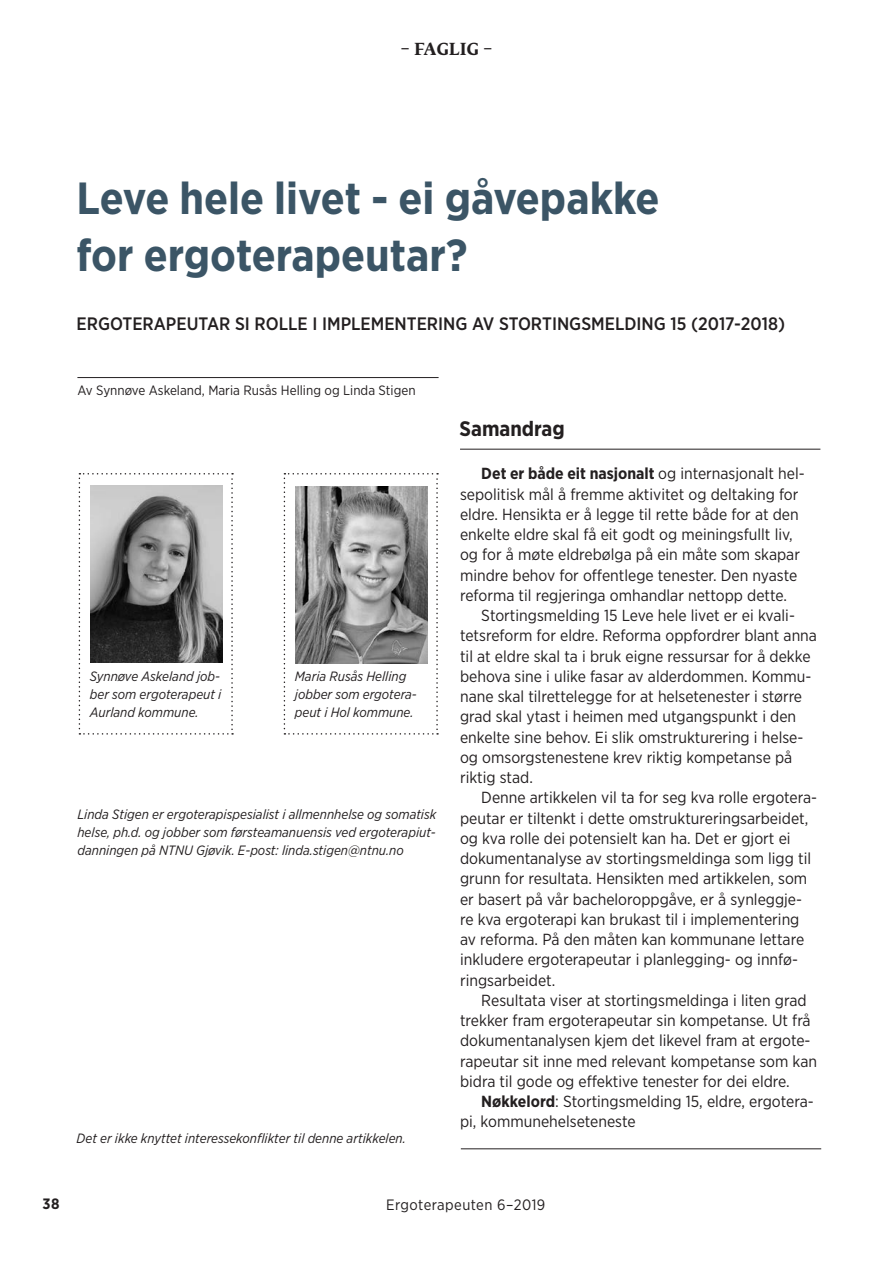
<style>
.page{position:relative;width:893px;height:1263px;background:#fff}
.page>*{position:absolute;margin:0;border:0;box-sizing:border-box;transform-origin:0 0}
.t1{font:700 45px/57px "Gotham Narrow";color:#3b5566}
.t2{font:700 21px "Gotham Narrow";color:#231f20}
.t3{font:500 18px "Gotham Narrow";color:#231f20}
.t4{font:700 16.5px "Fedra Serif B Std";letter-spacing:.015em;color:#231f20}
.t5{font:16.05px/20.2px "Gotham Narrow";color:#231f20}
.t6{font:15px "Gotham Narrow";letter-spacing:.03em;color:#231f20}
.t7{font:700 15px "Gotham Narrow";color:#231f20}
.t8{font:italic 13.5px/18px "Gotham Narrow";color:#231f20;text-align:justify}
.t9{font:13.5px "Gotham Narrow";color:#231f20}
.s1{font-weight:700}
</style>
<div class="page">
<hr style="left:77px;top:377px;width:362px;height:1px;background:#231f20">
<hr style="left:461px;top:1148px;width:360px;height:1px;background:#231f20">
<hr style="left:460px;top:449px;width:360px;height:1px;background:#231f20">
<svg style="left:79px;top:473px;width:154px;height:262px"></svg>
<svg style="left:284px;top:473px;width:154px;height:262px"></svg>
<p class="t4" style="left:400px;top:38px;width:93px">– FAGLIG –</p>
<h1 class="t1" style="left:77px;top:169px;width:584px">Leve hele livet - ei gåvepakke for ergoterapeutar?</h1>
<p class="t3" style="left:77px;top:312px;width:710px">ERGOTERAPEUTAR SI ROLLE I IMPLEMENTERING AV STORTINGSMELDING 15 (2017-2018)</p>
<p class="t9" style="left:77px;top:382px;width:340px">Av Synnøve Askeland, Maria Rusås Helling og Linda Stigen</p>
<p class="t8" style="left:90px;top:667px;width:133px">Synnøve Askeland job&shy;ber som ergoterapeut i Aurland kommune.</p>
<p class="t8" style="left:295px;top:667px;width:124px;text-align:left">Maria Rusås Helling jobber som ergotera&shy;peut i Hol kommune.</p>
<p class="t8" style="left:77px;top:804px;width:361px">Linda Stigen er ergoterapispesialist i allmennhelse og somatisk helse, ph.d. og jobber som førsteamanuensis ved ergoterapiut&shy;danningen på NTNU Gjøvik. E-post: linda.stigen@ntnu.no</p>
<p class="t8" style="left:77px;top:1129px;width:331px">Det er ikke knyttet interessekonflikter til denne artikkelen.</p>
<h2 class="t2" style="left:459px;top:415px;width:107px">Samandrag</h2>
<p class="t5" style="left:460px;top:463px;width:346px;text-indent:21px"><span class="s1">Det er både eit nasjonalt</span> og internasjonalt hel&shy;sepolitisk mål å fremme aktivitet og deltaking for eldre. Hensikta er å legge til rette både for at den enkelte eldre skal få eit godt og meiningsfullt liv, og for å møte eldrebølga på ein måte som skapar mindre behov for offentlege tenester. Den nyaste reforma til regjeringa omhandlar nettopp dette.</p>
<p class="t5" style="left:460px;top:605px;width:358px;text-indent:21px">Stortingsmelding 15 Leve hele livet er ei kvali&shy;tetsreform for eldre. Reforma oppfordrer blant anna til at eldre skal ta i bruk eigne ressursar for å dekke behova sine i ulike fasar av alderdommen. Kommu&shy;nane skal tilrettelegge for at helsetenester i større grad skal ytast i heimen med utgangspunkt i den enkelte sine behov. Ei slik omstrukturering i helse&shy;og omsorgstenestene krev riktig kompetanse på riktig stad.</p>
<p class="t5" style="left:460px;top:787px;width:359px;text-indent:21px">Denne artikkelen vil ta for seg kva rolle ergotera&shy;peutar er tiltenkt i dette omstruktureringsarbeidet, og kva rolle dei potensielt kan ha. Det er gjort ei dokumentanalyse av stortingsmeldinga som ligg til grunn for resultata. Hensikten med artikkelen, som er basert på vår bacheloroppgåve, er å synleggje&shy;re kva ergoterapi kan brukast til i implementering av reforma. På den måten kan kommunane lettare inkludere ergoterapeutar i planlegging- og innfø&shy;ringsarbeidet.</p>
<p class="t5" style="left:460px;top:990px;width:359px;text-indent:21px">Resultata viser at stortingsmeldinga i liten grad trekker fram ergoterapeutar sin kompetanse. Ut frå dokumentanalysen kjem det likevel fram at ergote&shy;rapeutar sit inne med relevant kompetanse som kan bidra til gode og effektive tenester for dei eldre.</p>
<p class="t5" style="left:460px;top:1091px;width:355px;text-indent:21px"><span class="s1">Nøkkelord</span>: Stortingsmelding 15, eldre, ergotera&shy;pi, kommunehelseteneste</p>
<p class="t7" style="left:43px;top:1194px;width:18px">38</p>
<p class="t6" style="left:386px;top:1196px;width:161px">Ergoterapeuten 6–2019</p>
</div>
